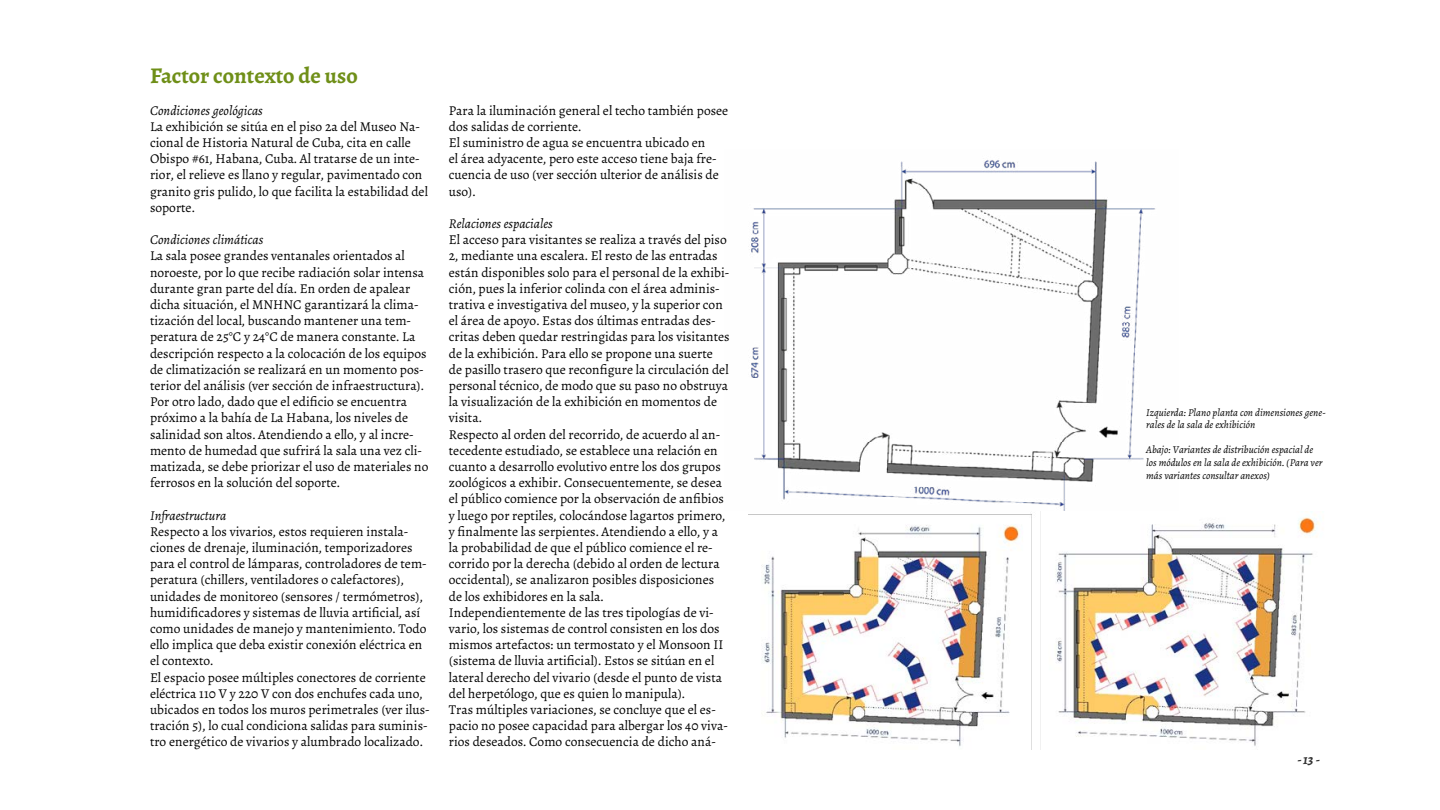
<style>
.page{position:relative;width:1440px;height:810px;background:#fff}
.page>*{position:absolute;margin:0;border:0;box-sizing:border-box;transform-origin:0 0}
.t1{font:700 22.5px "Alegreya";color:#6f8f18}
.t2{font:13.5px/16.2px "Alegreya";color:#000}
.t3{font:italic 13.5px "Alegreya";color:#000}
.t4{font:italic 700 13.5px "Alegreya";color:#333}
.t5{font:italic 10.5px/12.6px "Alegreya";color:#000}
</style>
<div class="page">
<img style="left:751px;top:160px;width:404px;height:351px">
<img style="left:748px;top:511px;width:571px;height:239px">
<h1 class="t1" style="left:150px;top:61px;width:209px">Factor contexto de uso</h1>
<p class="t3" style="left:150px;top:102px;width:114px">Condiciones geológicas</p>
<p class="t2" style="left:150px;top:118px;width:279px">La exhibición se sitúa en el piso 2a del Museo Na&shy;cional de Historia Natural de Cuba, cita en calle Obispo #61, Habana, Cuba. Al tratarse de un inte&shy;rior, el relieve es llano y regular, pavimentado con granito gris pulido, lo que facilita la estabilidad del soporte.</p>
<p class="t3" style="left:150px;top:231px;width:115px">Condiciones climáticas</p>
<p class="t2" style="left:150px;top:248px;width:280px">La sala posee grandes ventanales orientados al noroeste, por lo que recibe radiación solar intensa durante gran parte del día. En orden de apalear dicha situación, el MNHNC garantizará la clima&shy;tización del local, buscando mantener una tem&shy;peratura de 25°C y 24°C de manera constante. La descripción respecto a la colocación de los equipos de climatización se realizará en un momento pos&shy;terior del análisis (ver sección de infraestructura).<br>Por otro lado, dado que el edificio se encuentra próximo a la bahía de La Habana, los niveles de salinidad son altos. Atendiendo a ello, y al incre&shy;mento de humedad que sufrirá la sala una vez cli&shy;matizada, se debe priorizar el uso de materiales no ferrosos en la solución del soporte.</p>
<p class="t3" style="left:150px;top:507px;width:78px">Infraestructura</p>
<p class="t2" style="left:150px;top:523px;width:281px">Respecto a los vivarios, estos requieren instala&shy;ciones de drenaje, iluminación, temporizadores para el control de lámparas, controladores de tem&shy;peratura (chillers, ventiladores o calefactores), unidades de monitoreo (sensores / termómetros), humidificadores y sistemas de lluvia artificial, así como unidades de manejo y mantenimiento. Todo ello implica que deba existir conexión eléctrica en el contexto.<br>El espacio posee múltiples conectores de corriente eléctrica 110 V y 220 V con dos enchufes cada uno, ubicados en todos los muros perimetrales (ver ilus&shy;tración 5), lo cual condiciona salidas para suminis&shy;tro energético de vivarios y alumbrado localizado.</p>
<p class="t2" style="left:449px;top:102px;width:281px">Para la iluminación general el techo también posee dos salidas de corriente.<br>El suministro de agua se encuentra ubicado en<br>el área adyacente, pero este acceso tiene baja fre&shy;cuencia de uso (ver sección ulterior de análisis de uso).</p>
<p class="t3" style="left:449px;top:215px;width:105px">Relaciones espaciales</p>
<p class="t2" style="left:449px;top:232px;width:282px">El acceso para visitantes se realiza a través del piso 2, mediante una escalera. El resto de las entradas están disponibles solo para el personal de la exhibi&shy;ción, pues la inferior colinda con el área adminis&shy;trativa e investigativa del museo, y la superior con el área de apoyo. Estas dos últimas entradas des&shy;critas deben quedar restringidas para los visitantes de la exhibición. Para ello se propone una suerte<br>de pasillo trasero que reconfigure la circulación del personal técnico, de modo que su paso no obstruya la visualización de la exhibición en momentos de visita.<br>Respecto al orden del recorrido, de acuerdo al an&shy;tecedente estudiado, se establece una relación en cuanto a desarrollo evolutivo entre los dos grupos zoológicos a exhibir. Consecuentemente, se desea el público comience por la observación de anfibios y luego por reptiles, colocándose lagartos primero, y finalmente las serpientes. Atendiendo a ello, y a la probabilidad de que el público comience el re&shy;corrido por la derecha (debido al orden de lectura occidental), se analizaron posibles disposiciones de los exhibidores en la sala.<br>Independientemente de las tres tipologías de vi&shy;vario, los sistemas de control consisten en los dos mismos artefactos: un termostato y el Monsoon II (sistema de lluvia artificial). Estos se sitúan en el lateral derecho del vivario (desde el punto de vista del herpetólogo, que es quien lo manipula).<br>Tras múltiples variaciones, se concluye que el es&shy;pacio no posee capacidad para albergar los 40 viva&shy;rios deseados. Como consecuencia de dicho aná-</p>
<p class="t5" style="left:1146px;top:406px;width:181px">Izquierda: Plano planta con dimensiones gene&shy;rales de la sala de exhibición</p>
<p class="t5" style="left:1146px;top:444px;width:178px">Abajo: Variantes de distribución espacial de los módulos en la sala de exhibición. (Para ver más variantes consultar anexos)</p>
<p class="t4" style="left:1297px;top:751px;width:24px">- 13 -</p>
</div>
